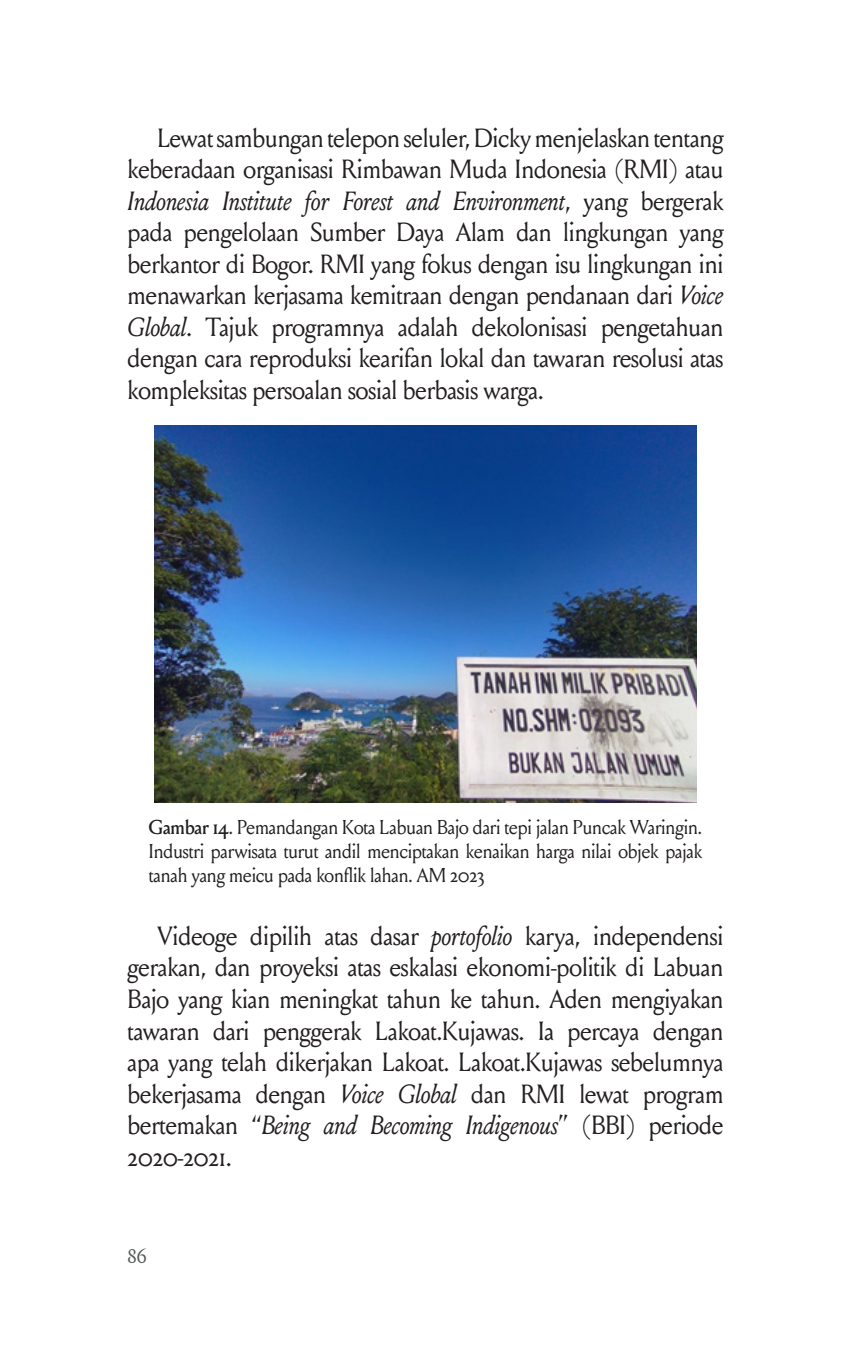
<style>
.page{position:relative;width:851px;height:1347px;background:#fff}
.page>*{position:absolute;margin:0;border:0;box-sizing:border-box;transform-origin:0 0}
.t1{font:26.25px/31.5px "Louize Display";color:#231f20;text-align:justify}
.t2{font:20px/24px "Louize Display";color:#231f20;text-align:justify}
.t3{font:20px "Louize Display";color:#545557}
.s1{font-style:italic}
.s2{font-weight:500}
</style>
<div class="page">
<img style="left:154px;top:425px;width:542px;height:378px">
<p class="t1" style="left:128px;top:121px;width:597px;text-indent:30px">Lewat sambungan telepon seluler, Dicky menjelaskan tentang keberadaan organisasi Rimbawan Muda Indonesia (RMI) atau <span class="s1">Indonesia Institute for Forest and Environment</span>, yang bergerak pada pengelolaan Sumber Daya Alam dan lingkungan yang berkantor di Bogor. RMI yang fokus dengan isu lingkungan ini menawarkan kerjasama kemitraan dengan pendanaan dari <span class="s1">Voice Global</span>. Tajuk programnya adalah dekolonisasi pengetahuan dengan cara reproduksi kearifan lokal dan tawaran resolusi atas kompleksitas persoalan sosial berbasis warga.</p>
<p class="t2" style="left:149px;top:814px;width:554px"><span class="s2">Gambar 14</span>. Pemandangan Kota Labuan Bajo dari tepi jalan Puncak Waringin.<br>Industri parwisata turut andil menciptakan kenaikan harga nilai objek pajak tanah yang meicu pada konflik lahan. AM 2023</p>
<p class="t1" style="left:128px;top:919px;width:597px;text-indent:30px">Videoge dipilih atas dasar <span class="s1">portofolio</span> karya, independensi gerakan, dan proyeksi atas eskalasi ekonomi-politik di Labuan Bajo yang kian meningkat tahun ke tahun. Aden mengiyakan tawaran dari penggerak Lakoat.Kujawas. Ia percaya dengan apa yang telah dikerjakan Lakoat. Lakoat.Kujawas sebelumnya bekerjasama dengan <span class="s1">Voice Global</span> dan RMI lewat program bertemakan “<span class="s1">Being and Becoming Indigenous</span>” (BBI) periode 2020-2021.</p>
<p class="t3" style="left:128px;top:1241px;width:21px">86</p>
</div>
